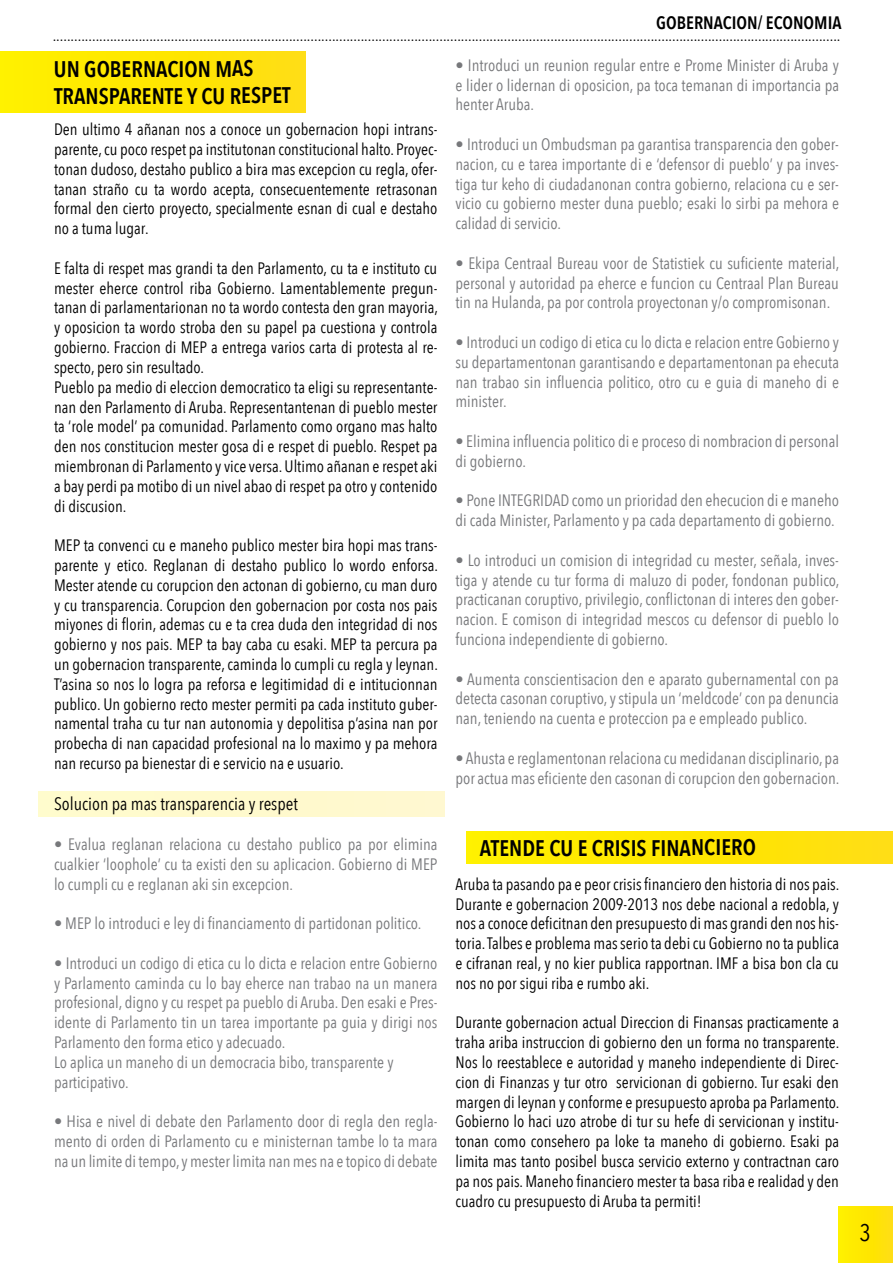
<style>
.page{position:relative;width:893px;height:1263px;background:#fff}
.page>*{position:absolute;margin:0;border:0;box-sizing:border-box;transform-origin:0 0}
.t1{font:24px "Avenir Next Condensed";color:#000}
.t2{font:600 22.5px/27px "Avenir Next Condensed";letter-spacing:-.005em;color:#000}
.t3{font:18px "Avenir Next Condensed";color:#000}
.t4{font:600 18px "Avenir Next Condensed";color:#000}
.t5{font:16.5px/19.8px "Avenir Next Condensed";color:#000;text-align:justify}
.t6{font:16.5px/19.8px "Avenir Next Condensed";color:#77787b;text-align:justify}
</style>
<div class="page">
<div style="left:38px;top:791px;width:407px;height:25px;background:#fffacd"></div>
<div style="left:466px;top:832px;width:427px;height:31px;background:linear-gradient(to right,#fff000,#ffdd0f)"></div>
<div style="left:0;top:52px;width:305px;height:61px;background:linear-gradient(to right,#fff000,#ffdd0f)"></div>
<div style="left:839px;top:1206px;width:54px;height:57px;background:linear-gradient(to right,#fff000,#ffde0e)"></div>
<p class="t4" style="left:656px;top:12px;width:187px">GOBERNACION/ ECONOMIA</p>
<p class="t5" style="left:53px;top:25px;width:789px">............................................................................................................................................................................................................................</p>
<h2 class="t2" style="left:54px;top:55px;width:238px">UN GOBERNACION MAS<br>TRANSPARENTE Y CU RESPET</h2>
<p class="t5" style="left:54px;top:120px;width:385px">Den ultimo 4 añanan nos a conoce un gobernacion hopi intrans&shy;parente, cu poco respet pa institutonan constitucional halto. Proyec&shy;tonan dudoso, destaho publico a bira mas excepcion cu regla, ofer&shy;tanan straño cu ta wordo acepta, consecuentemente retrasonan formal den cierto proyecto, specialmente esnan di cual e destaho no a tuma lugar.</p>
<p class="t5" style="left:54px;top:258px;width:385px;text-align:left">E falta di respet mas grandi ta den Parlamento, cu ta e instituto cu mester eherce control riba Gobierno. Lamentablemente pregun&shy;tanan di parlamentarionan no ta wordo contesta den gran mayoria, y oposicion ta wordo stroba den su papel pa cuestiona y controla gobierno. Fraccion di MEP a entrega varios carta di protesta al re&shy;specto, pero sin resultado.<br>Pueblo pa medio di eleccion democratico ta eligi su representante&shy;nan den Parlamento di Aruba. Representantenan di pueblo mester ta ‘role model’ pa comunidad. Parlamento como organo mas halto den nos constitucion mester gosa di e respet di pueblo. Respet pa miembronan di Parlamento y vice versa. Ultimo añanan e respet aki a bay perdi pa motibo di un nivel abao di respet pa otro y contenido di discusion.</p>
<p class="t5" style="left:54px;top:535px;width:385px">MEP ta convenci cu e maneho publico mester bira hopi mas trans&shy;parente y etico. Reglanan di destaho publico lo wordo enforsa.<br>Mester atende cu corupcion den actonan di gobierno, cu man duro y cu transparencia. Corupcion den gobernacion por costa nos pais miyones di florin, ademas cu e ta crea duda den integridad di nos gobierno y nos pais. MEP ta bay caba cu esaki. MEP ta percura pa un gobernacion transparente, caminda lo cumpli cu regla y leynan.<br>T’asina so nos lo logra pa reforsa e legitimidad di e intitucionnan publico. Un gobierno recto mester permiti pa cada instituto guber&shy;namental traha cu tur nan autonomia y depolitisa p’asina nan por probecha di nan capacidad profesional na lo maximo y pa mehora nan recurso pa bienestar di e servicio na e usuario.</p>
<p class="t3" style="left:54px;top:793px;width:245px">Solucion pa mas transparencia y respet</p>
<p class="t6" style="left:54px;top:834px;width:385px">• Evalua reglanan relaciona cu destaho publico pa por elimina cualkier ‘loophole’ cu ta existi den su aplicacion. Gobierno di MEP lo cumpli cu e reglanan aki sin excepcion.</p>
<p class="t6" style="left:54px;top:913px;width:369px">• MEP lo introduci e ley di financiamento di partidonan politico.</p>
<p class="t6" style="left:54px;top:953px;width:385px;text-align:left">• Introduci un codigo di etica cu lo dicta e relacion entre Gobierno y Parlamento caminda cu lo bay eherce nan trabao na un manera profesional, digno y cu respet pa pueblo di Aruba. Den esaki e Pres&shy;idente di Parlamento tin un tarea importante pa guia y dirigi nos Parlamento den forma etico y adecuado.<br>Lo aplica un maneho di un democracia bibo, transparente y participativo.</p>
<p class="t6" style="left:54px;top:1111px;width:385px">• Hisa e nivel di debate den Parlamento door di regla den regla&shy;mento di orden di Parlamento cu e ministernan tambe lo ta mara na un limite di tempo, y mester limita nan mes na e topico di debate</p>
<p class="t6" style="left:455px;top:55px;width:385px">• Introduci un reunion regular entre e Prome Minister di Aruba y e lider o lidernan di oposicion, pa toca temanan di importancia pa henter Aruba.</p>
<p class="t6" style="left:455px;top:134px;width:385px">• Introduci un Ombudsman pa garantisa transparencia den gober&shy;nacion, cu e tarea importante di e ‘defensor di pueblo’ y pa inves&shy;tiga tur keho di ciudadanonan contra gobierno, relaciona cu e ser&shy;vicio cu gobierno mester duna pueblo; esaki lo sirbi pa mehora e calidad di servicio.</p>
<p class="t6" style="left:455px;top:253px;width:385px">• Ekipa Centraal Bureau voor de Statistiek cu suficiente material, personal y autoridad pa eherce e funcion cu Centraal Plan Bureau tin na Hulanda, pa por controla proyectonan y/o compromisonan.</p>
<p class="t6" style="left:455px;top:332px;width:385px">• Introduci un codigo di etica cu lo dicta e relacion entre Gobierno y su departamentonan garantisando e departamentonan pa ehecuta nan trabao sin influencia politico, otro cu e guia di maneho di e minister.</p>
<p class="t6" style="left:455px;top:431px;width:385px">• Elimina influencia politico di e proceso di nombracion di personal di gobierno.</p>
<p class="t6" style="left:455px;top:491px;width:385px">• Pone INTEGRIDAD como un prioridad den ehecucion di e maneho di cada Minister, Parlamento y pa cada departamento di gobierno.</p>
<p class="t6" style="left:455px;top:550px;width:385px">• Lo introduci un comision di integridad cu mester, señala, inves&shy;tiga y atende cu tur forma di maluzo di poder, fondonan publico, practicanan coruptivo, privilegio, conflictonan di interes den gober&shy;nacion. E comison di integridad mescos cu defensor di pueblo lo funciona independiente di gobierno.</p>
<p class="t6" style="left:455px;top:669px;width:385px">• Aumenta conscientisacion den e aparato gubernamental con pa detecta casonan coruptivo, y stipula un ‘meldcode’ con pa denuncia nan, teniendo na cuenta e proteccion pa e empleado publico.</p>
<p class="t6" style="left:455px;top:748px;width:385px">• Ahusta e reglamentonan relaciona cu medidanan disciplinario, pa por actua mas eficiente den casonan di corupcion den gobernacion.</p>
<h2 class="t2" style="left:480px;top:834px;width:278px">ATENDE CU E CRISIS FINANCIERO</h2>
<p class="t5" style="left:455px;top:874px;width:385px">Aruba ta pasando pa e peor crisis financiero den historia di nos pais.<br>Durante e gobernacion 2009-2013 nos debe nacional a redobla, y nos a conoce deficitnan den presupuesto di mas grandi den nos his&shy;toria. Talbes e problema mas serio ta debi cu Gobierno no ta publica e cifranan real, y no kier publica rapportnan. IMF a bisa bon cla cu nos no por sigui riba e rumbo aki.</p>
<p class="t5" style="left:455px;top:1013px;width:386px">Durante gobernacion actual Direccion di Finansas practicamente a traha ariba instruccion di gobierno den un forma no transparente.<br>Nos lo reestablece e autoridad y maneho independiente di Direc&shy;cion di Finanzas y tur otro servicionan di gobierno. Tur esaki den margen di leynan y conforme e presupuesto aproba pa Parlamento.<br>Gobierno lo haci uzo atrobe di tur su hefe di servicionan y institu&shy;tonan como consehero pa loke ta maneho di gobierno. Esaki pa limita mas tanto posibel busca servicio externo y contractnan caro pa nos pais. Maneho financiero mester ta basa riba e realidad y den cuadro cu presupuesto di Aruba ta permiti!</p>
<h1 class="t1" style="left:859px;top:1218px;width:13px">3</h1>
</div>
